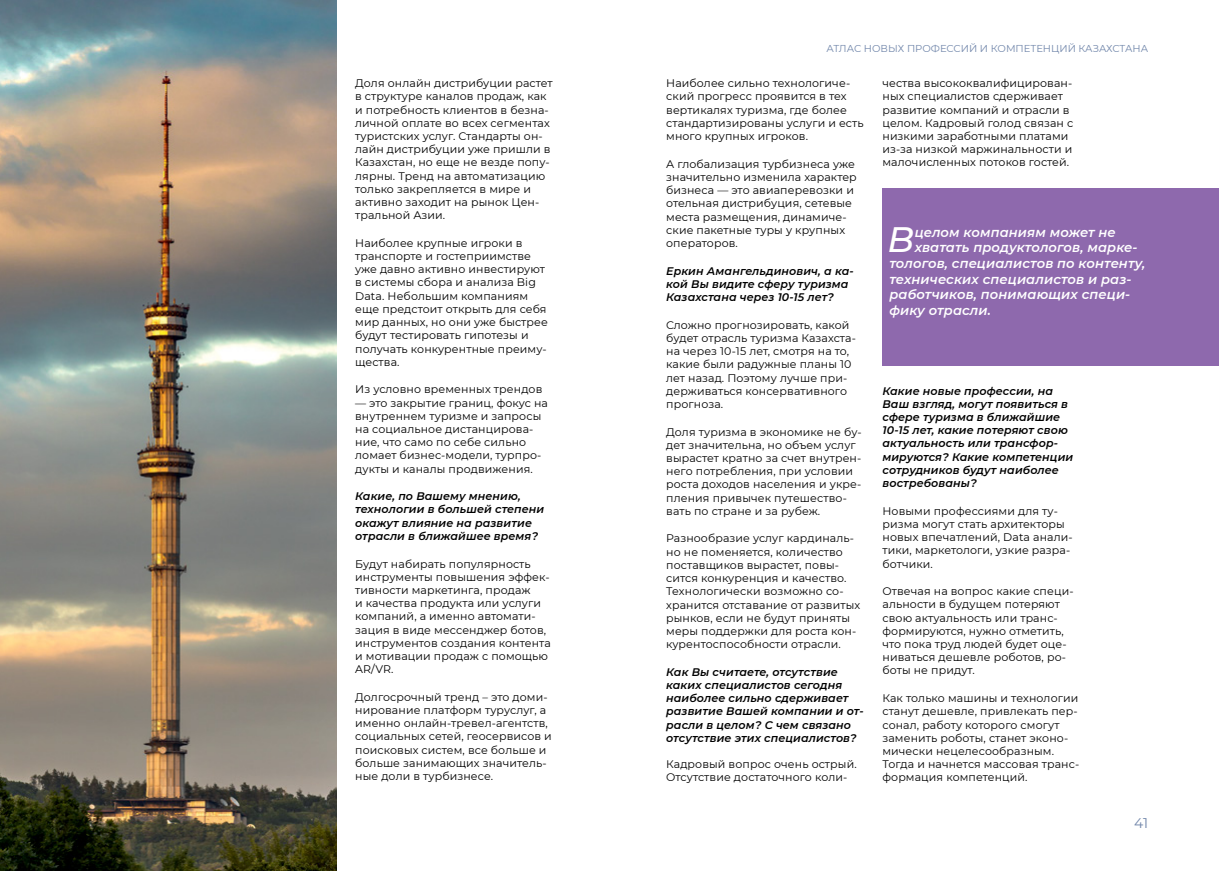
<style>
.page{position:relative;width:1219px;height:871px;background:#fff}
.page>*{position:absolute;margin:0;border:0;box-sizing:border-box;transform-origin:0 0}
.t1{font:italic 500 35.3px "Montserrat";color:#fff}
.t2{font:14px "Montserrat";color:#7287ab}
.t3{font:italic 600 13px "Montserrat";letter-spacing:.01em;color:#fff}
.t4{font:11px/13.2px "Montserrat";letter-spacing:.01em;color:#000}
.t5{font:italic 600 11px/13.2px "Montserrat";letter-spacing:.01em;color:#000}
.t6{font:10px "Montserrat";color:#7287ab}
</style>
<div class="page">
<div style="left:882px;top:189px;width:337px;height:177px;background:#8e69ad"></div>
<img style="left:0;top:0;width:336px;height:870px">
<p class="t4" style="left:355px;top:76px;width:199px">Доля онлай н дистрибуции растет в структуре каналов продаж, как и потребность клиентов в безна&shy;личной оплате во всех сегментах туристских услуг. Стандарты он&shy;лай н дистрибуции уже пришли в<br>Казахстан, но еще не везде попу&shy;лярны. Тренд на автоматизацию только закрепляется в мире и активно заходит на рынок Цен&shy;тральной Азии.</p>
<p class="t4" style="left:355px;top:236px;width:194px">Наиболее крупные игроки в транспорте и гостеприимстве уже давно активно инвестируют в системы сбора и анализа Big<br>Data. Небольшим компаниям еще предстоит открыть для себя мир данных, но они уже быстрее будут тестировать гипотезы и получать конкурентные преиму&shy;щества.</p>
<p class="t4" style="left:355px;top:382px;width:189px">Из условно временных трендов</p>
<p class="t4" style="left:355px;top:395px;width:194px">— это закрытие границ, фокус на внутреннем туризме и запросы на социальное дистанцирова&shy;ние, что само по себе сильно ломает бизнес-модели, турпро&shy;дукты и каналы продвижения.</p>
<p class="t5" style="left:355px;top:489px;width:190px">Какие, по Вашему мнению, технологии в большей степени окажут влияние на развитие отрасли в ближайшее время?</p>
<p class="t4" style="left:355px;top:556px;width:197px">Будут набирать популярность инструменты повышения эффек&shy;тивности маркетинга, продаж<br>и качества продукта или услуги компаний, а именно автомати&shy;зация в виде мессенджер ботов, инструментов создания контента и мотивации продаж с помощью<br>AR/VR.</p>
<p class="t4" style="left:355px;top:689px;width:198px">Долгосрочный тренд – это доми&shy;нирование платформ туруслуг, а именно онлай н-тревел-агентств, социальных сетей, геосервисов и поисковых систем, все больше и больше занимающих значитель&shy;ные доли в турбизнесе.</p>
<p class="t6" style="left:826px;top:42px;width:323px">АТЛАС НОВЫХ ПРОФЕССИЙ И КОМПЕТЕНЦИЙ КАЗАХСТАНА</p>
<p class="t4" style="left:666px;top:76px;width:199px">Наиболее сильно технологиче&shy;ский прогресс проявится в тех вертикалях туризма, где более стандартизированы услуги и есть много крупных игроков.</p>
<p class="t4" style="left:666px;top:157px;width:192px">А глобализация турбизнеса уже значительно изменила характер бизнеса — это авиаперевозки и отельная дистрибуция, сетевые места размещения, динамиче&shy;ские пакетные туры у крупных операторов.</p>
<p class="t5" style="left:666px;top:263px;width:189px">Еркин Амангельдинович, а ка&shy;кой Вы видите сферу туризма<br>Казахстана через 10-15 лет?</p>
<p class="t4" style="left:666px;top:317px;width:191px">Сложно прогнозировать, какой будет отрасль туризма Казахста&shy;на через 10-15 лет, смотря на то, какие были радужные планы 10 лет назад. Поэтому лучше при&shy;держиваться консервативного прогноза.</p>
<p class="t4" style="left:666px;top:424px;width:197px">Доля туризма в экономике не бу&shy;дет значительна, но объем услуг вырастет кратно за счет внутрен&shy;него потребления, при условии роста доходов населения и укре&shy;пления привычек путешество&shy;вать по стране и за рубеж.</p>
<p class="t4" style="left:666px;top:531px;width:196px">Разнообразие услуг кардиналь&shy;но не поменяется, количество поставщиков вырастет, повы&shy;сится конкуренция и качество.<br>Технологически возможно со&shy;хранится отставание от развитых рынков, если не будут приняты меры поддержки для роста кон&shy;курентоспособности отрасли.</p>
<p class="t5" style="left:666px;top:664px;width:199px">Как Вы считаете, отсутствие каких специалистов сегодня наиболее сильно сдерживает развитие Вашей компании и от&shy;расли в целом? С чем связано отсутствие этих специалистов?</p>
<p class="t4" style="left:666px;top:757px;width:192px">Кадровый вопрос очень острый.<br>Отсутствие достаточного коли-</p>
<p class="t4" style="left:882px;top:76px;width:192px">чества высококвалифицирован&shy;ных специалистов сдерживает развитие компаний и отрасли в целом. Кадровый голод связан с низкими заработными платами из-за низкой маржинальности и малочисленных потоков гостей.</p>
<h1 class="t1" style="left:888px;top:215px;width:28px">В</h1>
<p class="t3" style="left:915px;top:223px;width:203px">целом компаниям может не</p>
<p class="t3" style="left:915px;top:238px;width:224px">хватать продуктологов, марке-</p>
<p class="t3" style="left:889px;top:254px;width:258px">тологов, специалистов по контенту,</p>
<p class="t3" style="left:889px;top:270px;width:244px">технических специалистов и раз-</p>
<p class="t3" style="left:889px;top:285px;width:242px">работчиков, понимающих специ-</p>
<p class="t3" style="left:889px;top:301px;width:103px">фику отрасли.</p>
<p class="t5" style="left:882px;top:383px;width:192px">Какие новые профессии, на<br>Ваш взгляд, могут появиться в сфере туризма в ближайшие<br>10-15 лет, какие потеряют свою актуальность или трансфор&shy;мируются? Какие компетенции сотрудников будут наиболее востребованы?</p>
<p class="t4" style="left:882px;top:503px;width:192px">Новыми профессиями для ту&shy;ризма могут стать архитекторы новых впечатлений, Data анали&shy;тики, маркетологи, узкие разра&shy;ботчики.</p>
<p class="t4" style="left:882px;top:584px;width:193px">Отвечая на вопрос какие специ&shy;альности в будущем потеряют свою актуальность или транс&shy;формируются, нужно отметить, что пока труд людей будет оце&shy;ниваться дешевле роботов, ро&shy;боты не придут.</p>
<p class="t4" style="left:882px;top:691px;width:198px">Как только машины и технологии станут дешевле, привлекать пер&shy;сонал, работу которого смогут заменить роботы, станет эконо&shy;мически нецелесообразным.<br>Тогда и начнется массовая транс&shy;формация компетенций.</p>
<p class="t2" style="left:1134px;top:812px;width:15px">41</p>
</div>
